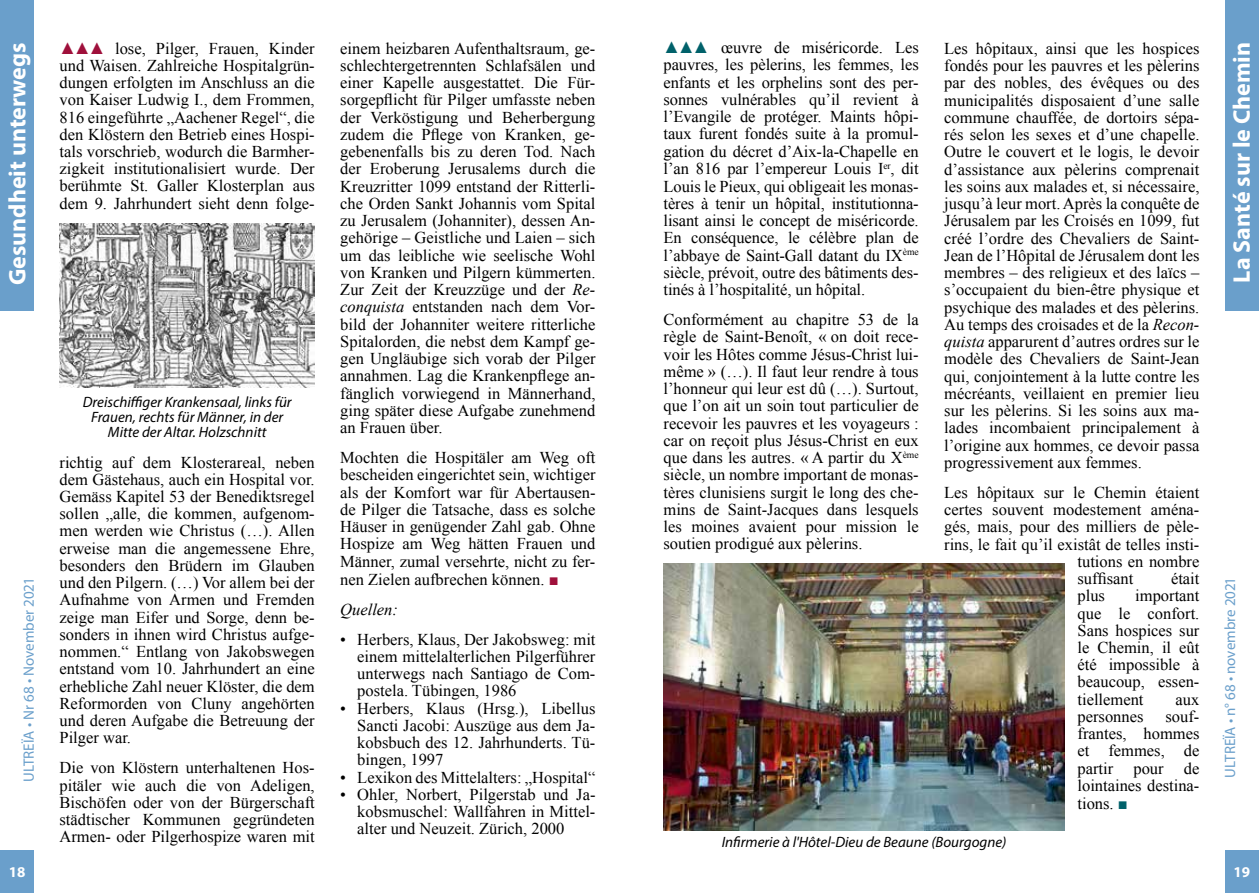
<style>
.page{position:relative;width:1259px;height:893px;background:#fff}
.page>*{position:absolute;margin:0;border:0;box-sizing:border-box;transform-origin:0 0}
.t1{font:700 24px "Myriad Pro";color:#fff}
.t2{font:16.5px/17.2px "Times New Roman";color:#000;text-align:justify}
.t3{font:italic 16.5px "Times New Roman";color:#000}
.t4{font:italic 15px/15px "Myriad Pro";color:#000;text-align:center}
.t5{font:15px "Myriad Pro";color:#6a9fcb}
.t6{font:700 15px "Myriad Pro";color:#fff}
.s1{color:#00616a}
.s2{color:#9f103b}
.s3{font-style:italic}
.s4{font-style:italic;color:#9f103b}
.s5{font-style:italic;color:#00616a}
</style>
<div class="page">
<div style="left:0;top:0;width:34px;height:310px;background:#6a9fcb"></div>
<div style="left:1225px;top:0;width:34px;height:310px;background:#6a9fcb"></div>
<div style="left:0;top:850px;width:34px;height:43px;background:#6a9fcb"></div>
<div style="left:1225px;top:850px;width:34px;height:43px;background:#6a9fcb"></div>
<img style="left:60px;top:223px;width:255px;height:164px">
<img style="left:663px;top:564px;width:401px;height:266px">
<p class="t2" style="left:663px;top:39px;width:257px"><span class="s1">▲▲▲</span> œuvre de miséricorde. Les pauvres, les pèlerins, les femmes, les enfants et les orphelins sont des per&shy;sonnes vulnérables qu’il revient à l’Evangile de protéger. Maints hôpi&shy;taux furent fondés suite à la promul&shy;gation du décret d’Aix-la-Chapelle en l’an 816 par l’empereur Louis I<sup>er</sup>, dit Louis le Pieux, qui obligeait les monas&shy;tères à tenir un hôpital, institutionna&shy;lisant ainsi le concept de miséricorde.<br>En conséquence, le célèbre plan de l’abbaye de Saint-Gall datant du IX<sup>ème </sup>siècle, prévoit, outre des bâtiments des&shy;tinés à l’hospitalité, un hôpital.</p>
<p class="t2" style="left:663px;top:311px;width:257px">Conformément au chapitre 53 de la règle de Saint-Benoît, « on doit rece&shy;voir les Hôtes comme Jésus-Christ lui&shy;même » (…). Il faut leur rendre à tous l’honneur qui leur est dû (…). Surtout, que l’on ait un soin tout particulier de recevoir les pauvres et les voyageurs : car on reçoit plus Jésus-Christ en eux que dans les autres. « A partir du X<sup>ème </sup>siècle, un nombre important de monas&shy;tères clunisiens surgit le long des che&shy;mins de Saint-Jacques dans lesquels les moines avaient pour mission le soutien prodigué aux pèlerins.</p>
<p class="t2" style="left:60px;top:39px;width:257px"><span class="s2">▲▲▲</span> lose, Pilger, Frauen, Kinder und Waisen. Zahlreiche Hospitalgrün&shy;dungen erfolgten im Anschluss an die von Kaiser Ludwig I., dem Frommen, 816 eingeführte „Aachener Regel“, die den Klöstern den Betrieb eines Hospi&shy;tals vorschrieb, wodurch die Barmher&shy;zigkeit institutionalisiert wurde. Der berühmte St. Galler Klosterplan aus dem 9. Jahrhundert sieht denn folge-</p>
<p class="t2" style="left:340px;top:39px;width:257px">einem heizbaren Aufenthaltsraum, ge&shy;schlechtergetrennten Schlafsälen und einer Kapelle ausgestattet. Die Für&shy;sorgepflicht für Pilger umfasste neben der Verköstigung und Beherbergung zudem die Pflege von Kranken, ge&shy;gebenenfalls bis zu deren Tod. Nach der Eroberung Jerusalems durch die Kreuzritter 1099 entstand der Ritterli&shy;che Orden Sankt Johannis vom Spital zu Jerusalem (Johanniter), dessen An&shy;gehörige – Geistliche und Laien – sich um das leibliche wie seelische Wohl von Kranken und Pilgern kümmerten.<br>Zur Zeit der Kreuzzüge und der <span class="s3">Re&shy;conquista</span> entstanden nach dem Vor&shy;bild der Johanniter weitere ritterliche Spitalorden, die nebst dem Kampf ge&shy;gen Ungläubige sich vorab der Pilger annahmen. Lag die Krankenpflege an&shy;fänglich vorwiegend in Männerhand, ging später diese Aufgabe zunehmend an Frauen über.</p>
<p class="t2" style="left:340px;top:449px;width:257px">Mochten die Hospitäler am Weg oft bescheiden eingerichtet sein, wichtiger als der Komfort war für Abertausen&shy;de Pilger die Tatsache, dass es solche Häuser in genügender Zahl gab. Ohne Hospize am Weg hätten Frauen und Männer, zumal versehrte, nicht zu fer&shy;nen Zielen aufbrechen können. <span class="s4">■</span></p>
<p class="t3" style="left:340px;top:598px;width:59px">Quellen:</p>
<p class="t2" style="left:357px;top:630px;width:240px;text-indent:-17px">• Herbers, Klaus, Der Jakobsweg: mit einem mittelalterlichen Pilgerführer unterwegs nach Santiago de Com&shy;postela. Tübingen, 1986</p>
<p class="t2" style="left:357px;top:699px;width:240px;text-indent:-17px">• Herbers, Klaus (Hrsg.), Libellus Sancti Jacobi: Auszüge aus dem Ja&shy;kobsbuch des 12. Jahrhunderts. Tü&shy;bingen, 1997</p>
<p class="t2" style="left:340px;top:768px;width:257px">• Lexikon des Mittelalters: „Hospital“</p>
<p class="t2" style="left:357px;top:785px;width:240px;text-indent:-17px">• Ohler, Norbert, Pilgerstab und Ja&shy;kobsmuschel: Wallfahren in Mittel&shy;alter und Neuzeit. Zürich, 2000</p>
<p class="t2" style="left:944px;top:40px;width:257px">Les hôpitaux, ainsi que les hospices fondés pour les pauvres et les pèlerins par des nobles, des évêques ou des municipalités disposaient d’une salle commune chauffée, de dortoirs sépa&shy;rés selon les sexes et d’une chapelle.<br>Outre le couvert et le logis, le devoir d’assistance aux pèlerins comprenait les soins aux malades et, si nécessaire, jusqu’à leur mort. Après la conquête de Jérusalem par les Croisés en 1099, fut créé l’ordre des Chevaliers de Saint-Jean de l’Hôpital de Jérusalem dont les membres – des religieux et des laïcs – s’occupaient du bien-être physique et psychique des malades et des pèlerins.<br>Au temps des croisades et de la <span class="s3">Recon&shy;quista</span> apparurent d’autres ordres sur le modèle des Chevaliers de Saint-Jean qui, conjointement à la lutte contre les mécréants, veillaient en premier lieu sur les pèlerins. Si les soins aux ma&shy;lades incombaient principalement à l’origine aux hommes, ce devoir passa progressivement aux femmes.</p>
<p class="t2" style="left:944px;top:483px;width:257px">Les hôpitaux sur le Chemin étaient</p>
<p class="t2" style="left:944px;top:501px;width:257px">certes souvent modestement aména-</p>
<p class="t2" style="left:944px;top:518px;width:257px">gés, mais, pour des milliers de pèle-</p>
<p class="t2" style="left:944px;top:535px;width:257px">rins, le fait qu’il existât de telles insti-</p>
<p class="t2" style="left:1077px;top:552px;width:123px">tutions en nombre</p>
<p class="t2" style="left:1077px;top:570px;width:57px">suffisant</p>
<p class="t2" style="left:1171px;top:570px;width:30px">était</p>
<p class="t2" style="left:1077px;top:587px;width:29px">plus</p>
<h1 class="t1" style="left:2px;top:285px;width:244px;rotate:-90deg">Gesundheit unterwegs</h1>
<h1 class="t1" style="left:1226px;top:283px;width:242px;rotate:-90deg">La Santé sur le Chemin</h1>
<p class="t4" style="left:83px;top:394px;width:210px">Dreischiffiger Krankensaal, links für<br>Frauen, rechts für Männer, in der<br>Mitte der Altar. Holzschnitt</p>
<p class="t2" style="left:60px;top:453px;width:257px">richtig auf dem Klosterareal, neben dem Gästehaus, auch ein Hospital vor.<br>Gemäss Kapitel 53 der Benediktsregel sollen „alle, die kommen, aufgenom&shy;men werden wie Christus (…). Allen erweise man die angemessene Ehre, besonders den Brüdern im Glauben und den Pilgern. (…) Vor allem bei der Aufnahme von Armen und Fremden zeige man Eifer und Sorge, denn be&shy;sonders in ihnen wird Christus aufge&shy;nommen.“ Entlang von Jakobswegen entstand vom 10. Jahrhundert an eine erhebliche Zahl neuer Klöster, die dem Reformorden von Cluny angehörten und deren Aufgabe die Betreuung der Pilger war.</p>
<p class="t2" style="left:60px;top:759px;width:257px">Die von Klöstern unterhaltenen Hos&shy;pitäler wie auch die von Adeligen, Bischöfen oder von der Bürgerschaft städtischer Kommunen gegründeten Armen- oder Pilgerhospize waren mit</p>
<p class="t5" style="left:20px;top:782px;width:206px;rotate:-90deg">ULTREÏA • Nr 68 • November 2021</p>
<p class="t5" style="left:1221px;top:778px;width:202px;rotate:-90deg">ULTREÏA • n° 68 • novembre 2021</p>
<p class="t2" style="left:1077px;top:587px;width:123px;text-indent:58px">important que le confort.<br>Sans hospices sur le Chemin, il eût été impossible à beaucoup, essen&shy;tiellement</p>
<p class="t2" style="left:1175px;top:690px;width:25px">aux</p>
<p class="t2" style="left:1077px;top:707px;width:123px;text-indent:88px">souf&shy;frantes, hommes et femmes, de partir pour de lointaines destina&shy;tions. <span class="s5">■</span></p>
<p class="t2" style="left:1077px;top:708px;width:67px">personnes</p>
<p class="t4" style="left:722px;top:834px;width:286px">Infirmerie à l'Hôtel-Dieu de Beaune (Bourgogne)</p>
<p class="t6" style="left:9px;top:862px;width:18px">18</p>
<p class="t6" style="left:1233px;top:862px;width:18px">19</p>
</div>
